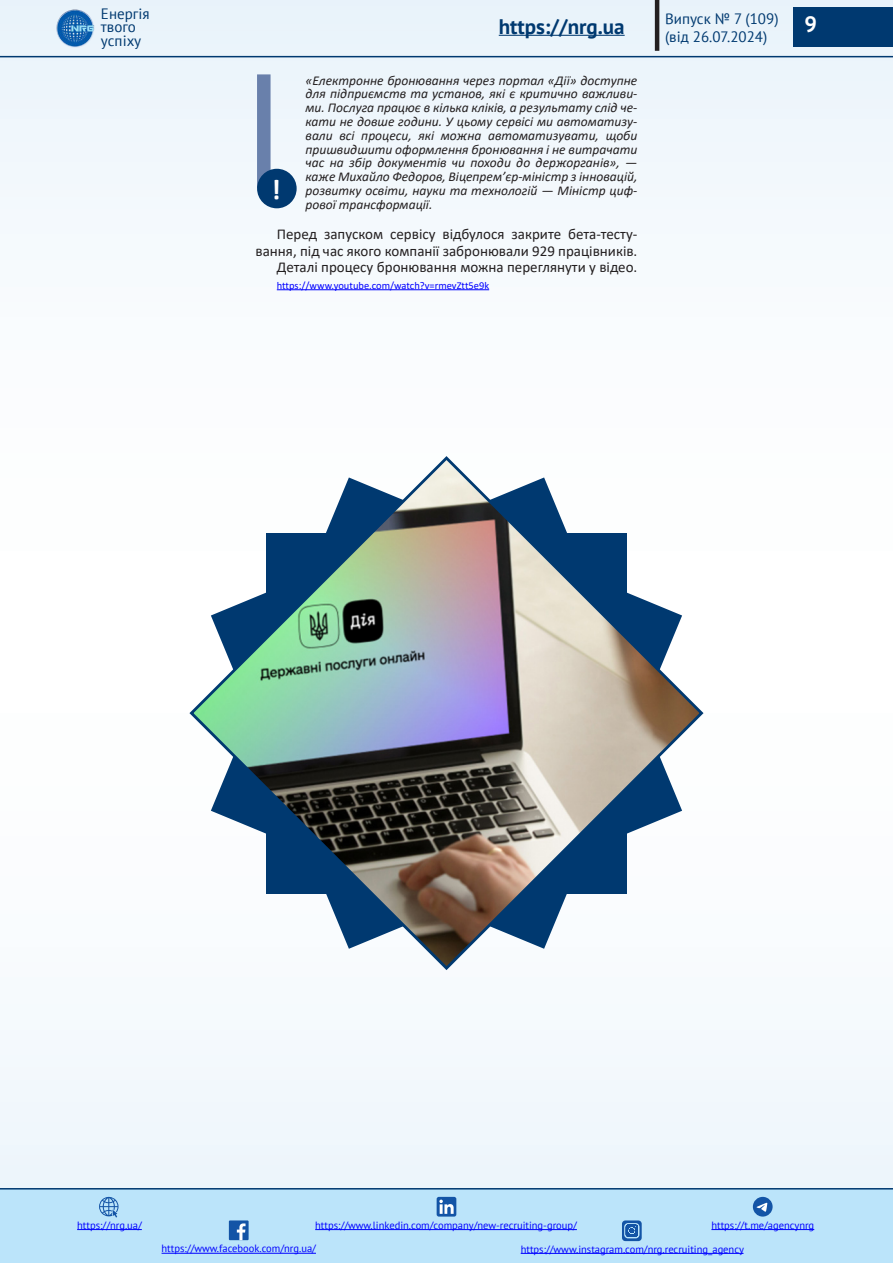
<style>
.page{position:relative;width:893px;height:1263px;background:#fff}
.page>*{position:absolute;margin:0;border:0;box-sizing:border-box;transform-origin:0 0}
.t1{font:700 28.5px "Calibri";color:#fff}
.t2{font:700 22.05px "PT Sans";color:#fff}
.t3{font:700 21px "PT Sans";color:#003970}
.t4{font:15px/16.5px "Calibri";color:#231f20;text-align:right}
.t5{font:15px/13.5px "PT Sans";color:#003970}
.t6{font:italic 13.5px/13.8px "Calibri";color:#231f20;text-align:justify}
.t7{font:10.5px "PT Sans";color:#00f}
.t8{font:10.5px "Calibri";color:#00f}
</style>
<div class="page">
<div style="left:0;top:0;width:893px;height:631px;background:#f6fafd"></div>
<div style="left:0;top:632px;width:893px;height:631px;background:#f5fafd"></div>
<svg style="left:0;top:0;width:1px;height:61px"></svg>
<hr style="left:0;top:632px;width:1px;height:631px;background:#fafcfe">
<div style="left:0;top:1189px;width:893px;height:74px;background:#bbe4fa"></div>
<svg style="left:99px;top:1197px;width:20px;height:20px"></svg>
<div style="left:229px;top:1220px;width:20px;height:20px;background:#1354a6"></div>
<svg style="left:237px;top:1223px;width:9px;height:17px"></svg>
<div style="left:437px;top:1197px;width:19px;height:19px;background:#1354a6;border-radius:2px"></div>
<svg style="left:439px;top:1199px;width:15px;height:15px"></svg>
<svg style="left:622px;top:1220px;width:20px;height:21px"></svg>
<div style="left:753px;top:1197px;width:20px;height:19px;background:#1354a6;border-radius:50%"></div>
<svg style="left:757px;top:1203px;width:10px;height:9px"></svg>
<img style="left:54px;top:6px;width:41px;height:42px">
<hr style="left:655px;top:0;width:4px;height:51px;background:#231f20">
<div style="left:793px;top:7px;width:100px;height:40px;background:#003970"></div>
<hr style="left:0;top:56px;width:893px;height:1px;background:#003970">
<hr style="left:0;top:1188px;width:893px;height:1px;background:#003970">
<hr style="left:77px;top:1229px;width:65px;height:1px;background:#00f">
<hr style="left:315px;top:1229px;width:262px;height:1px;background:#00f">
<hr style="left:521px;top:1253px;width:222px;height:1px;background:#00f">
<hr style="left:711px;top:1229px;width:103px;height:1px;background:#00f">
<hr style="left:162px;top:1253px;width:154px;height:1px;background:#00f">
<hr style="left:499px;top:35px;width:126px;height:1px;background:#003970">
<hr style="left:277px;top:289px;width:212px;height:1px;background:#00f">
<img style="left:189px;top:456px;width:515px;height:514px">
<div style="left:257px;top:74px;width:14px;height:114px;background:#6980ab"></div>
<div style="left:257px;top:169px;width:40px;height:39px;background:#003970;border-radius:50%"></div>
<p class="t5" style="left:101px;top:6px;width:50px">Енергія твого успіху</p>
<p class="t5" style="left:665px;top:9px;width:115px;line-height:18px">Випуск № 7 (109) (від 26.07.2024)</p>
<h2 class="t2" style="left:804px;top:10px;width:14px">9</h2>
<h3 class="t3" style="left:499px;top:12px;width:127px">https://nrg.ua</h3>
<p class="t6" style="left:306px;top:73px;width:333px">«Електронне бронювання через портал «Дії» доступне для підприємств та установ, які є критично важливи&shy;ми. Послуга працює в кілька кліків, а результату слід че&shy;кати не довше години. У цьому сервісі ми автоматизу&shy;вали всі процеси, які можна автоматизувати, щоби пришвидшити оформлення бронювання і не витрачати час на збір документів чи походи до держорганів», — каже Михайло Федоров, Віцепрем’єр-міністр з інновацій, розвитку освіти, науки та технологій — Міністр циф&shy;рової трансформації.</p>
<p class="t4" style="left:256px;top:225px;width:383px">Перед запуском сервісу відбулося закрите бета-тесту&shy;вання, під час якого компанії забронювали 929 працівників.</p>
<p class="t4" style="left:277px;top:258px;width:362px">Деталі процесу бронювання можна переглянути у відео.</p>
<p class="t8" style="left:277px;top:278px;width:214px">https://www.youtube.com/watch?v=rmevZtt5e9k</p>
<p class="t1" style="left:272px;top:169px;width:11px">!</p>
<p class="t7" style="left:77px;top:1218px;width:66px">https://nrg.ua/</p>
<p class="t7" style="left:315px;top:1218px;width:263px">https://www.linkedin.com/company/new-recruiting-group/</p>
<p class="t7" style="left:521px;top:1242px;width:225px">https://www.instagram.com/nrg.recruiting_agency</p>
<p class="t7" style="left:711px;top:1218px;width:104px">https://t.me/agencynrg</p>
<p class="t7" style="left:162px;top:1242px;width:156px">https://www.facebook.com/nrg.ua/</p>
</div>
